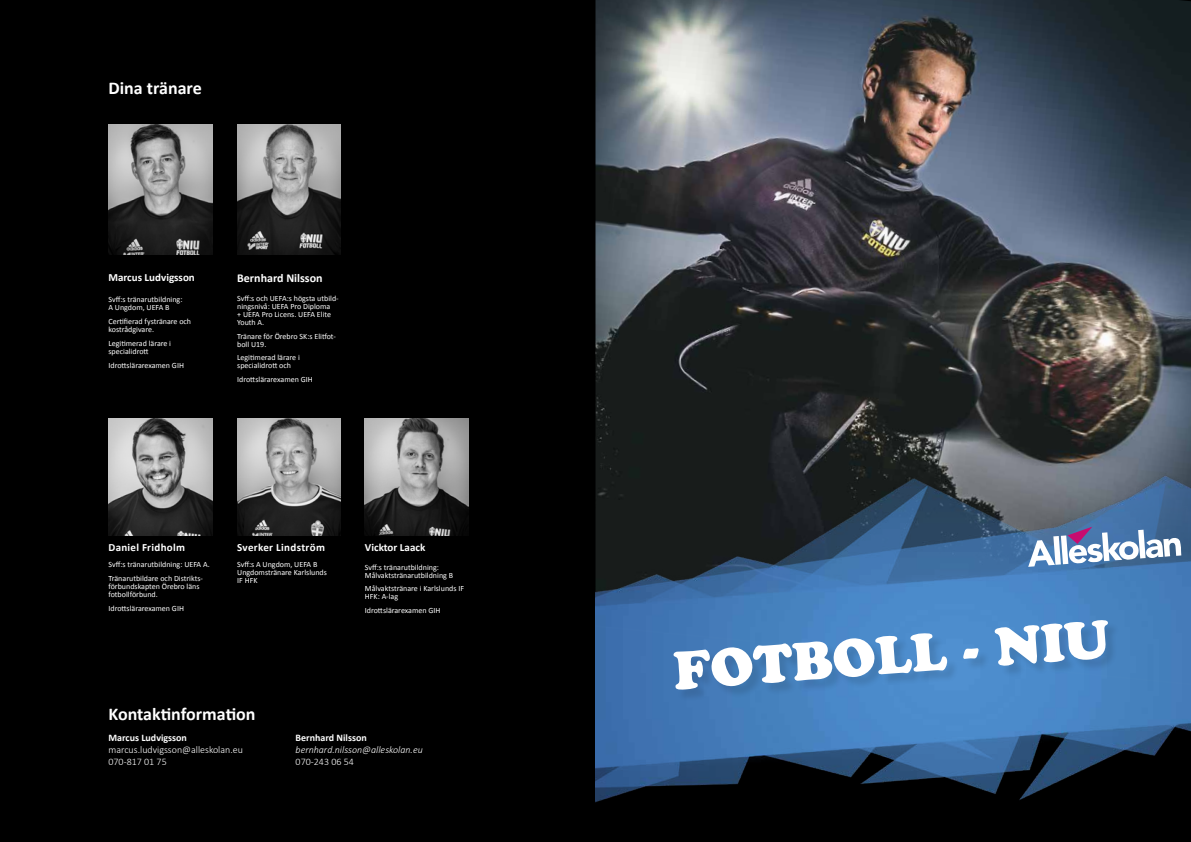
<style>
.page{position:relative;width:1191px;height:842px;background:#fff}
.page>*{position:absolute;margin:0;border:0;box-sizing:border-box;transform-origin:0 0}
.t1{font:53px "Cooper Black Std";color:#fff}
.t2{font:700 18px "Calibri";color:#fff}
.t3{font:700 12px "Calibri";color:#fff}
.t4{font:700 11px "Calibri";letter-spacing:.015em;color:#fff}
.t5{font:300 10px/12px "Calibri";color:#fff}
.t6{font:700 10px "Calibri";color:#fff}
.t7{font:italic 300 10px "Calibri";color:#fff}
.t8{font:8px/8px "Calibri";color:#fff}
</style>
<div class="page">
<div style="left:0;top:0;width:625px;height:842px;background:#000"></div>
<img style="left:595px;top:0;width:596px;height:444px">
<div style="left:595px;top:694px;width:596px;height:148px;background:#000"></div>
<img style="left:595px;top:444px;width:596px;height:359px">
<div style="left:675px;top:622px;width:445px;height:80px;background:#000;opacity:.11"></div>
<svg style="left:1028px;top:527px;width:153px;height:40px"></svg>
<img style="left:108px;top:125px;width:104px;height:130px">
<img style="left:237px;top:125px;width:104px;height:130px">
<img style="left:237px;top:418px;width:104px;height:118px">
<img style="left:365px;top:418px;width:104px;height:118px">
<img style="left:108px;top:418px;width:104px;height:118px">
<h2 class="t2" style="left:108px;top:76px;width:95px">Dina tränare</h2>
<h3 class="t4" style="left:108px;top:270px;width:88px">Marcus Ludvigsson</h3>
<p class="t8" style="left:108px;top:296px;width:76px">Svff:s tränarutbildning:<br>A Ungdom, UEFA B</p>
<p class="t8" style="left:108px;top:317px;width:84px">Certifierad fystränare och kostrådgivare.</p>
<p class="t8" style="left:108px;top:339px;width:64px">Legitimerad lärare i specialidrott</p>
<p class="t8" style="left:108px;top:361px;width:77px">Idrottslärarexamen GIH</p>
<h3 class="t3" style="left:237px;top:270px;width:87px">Bernhard Nilsson</h3>
<p class="t8" style="left:237px;top:294px;width:103px">Svff:s och UEFA:s högsta utbild&shy;ningsnivå: UEFA Pro Diploma<br>+ UEFA Pro Licens. UEFA Elite<br>Youth A.</p>
<p class="t8" style="left:237px;top:332px;width:100px">Tränare för Örebro SK:s Elitfot&shy;boll U19.</p>
<p class="t8" style="left:237px;top:353px;width:64px">Legitimerad lärare i specialidrott och</p>
<p class="t8" style="left:237px;top:375px;width:77px">Idrottslärarexamen GIH</p>
<h3 class="t4" style="left:108px;top:539px;width:78px">Daniel Fridholm</h3>
<p class="t8" style="left:108px;top:558px;width:103px;line-height:13.7px">Svff:s tränarutbildning: UEFA A.<br>Tränarutbildare och Distrikts-</p>
<p class="t8" style="left:108px;top:582px;width:93px">förbundskapten Örebro läns fotbollförbund.</p>
<p class="t8" style="left:108px;top:604px;width:77px">Idrottslärarexamen GIH</p>
<h3 class="t4" style="left:237px;top:539px;width:89px">Sverker Lindström</h3>
<p class="t8" style="left:237px;top:560px;width:91px">Svff:s A Ungdom, UEFA B<br>Ungdomstränare Karlslunds<br>IF HFK</p>
<h2 class="t2" style="left:108px;top:701px;width:149px">Kontaktinformation</h2>
<h3 class="t4" style="left:365px;top:539px;width:62px">Vicktor Laack</h3>
<p class="t8" style="left:365px;top:563px;width:90px">Svff:s tränarutbildning:<br>Målvaktstränarutbildning B</p>
<p class="t8" style="left:365px;top:584px;width:101px">Målvaktstränare i Karlslunds IF<br>HFK: A-lag</p>
<p class="t8" style="left:365px;top:606px;width:77px">Idrottslärarexamen GIH</p>
<p class="t6" style="left:108px;top:730px;width:80px">Marcus Ludvigsson</p>
<p class="t5" style="left:108px;top:743px;width:136px">marcus.ludvigsson@alleskolan.eu<br>070-817 01 75</p>
<p class="t6" style="left:295px;top:730px;width:73px">Bernhard Nilsson</p>
<p class="t7" style="left:295px;top:743px;width:129px">bernhard.nilsson@alleskolan.eu</p>
<p class="t5" style="left:295px;top:755px;width:60px">070-243 06 54</p>
<h1 class="t1" style="left:671px;top:638px;width:439px;rotate:-4deg">FOTBOLL - NIU</h1>
</div>
